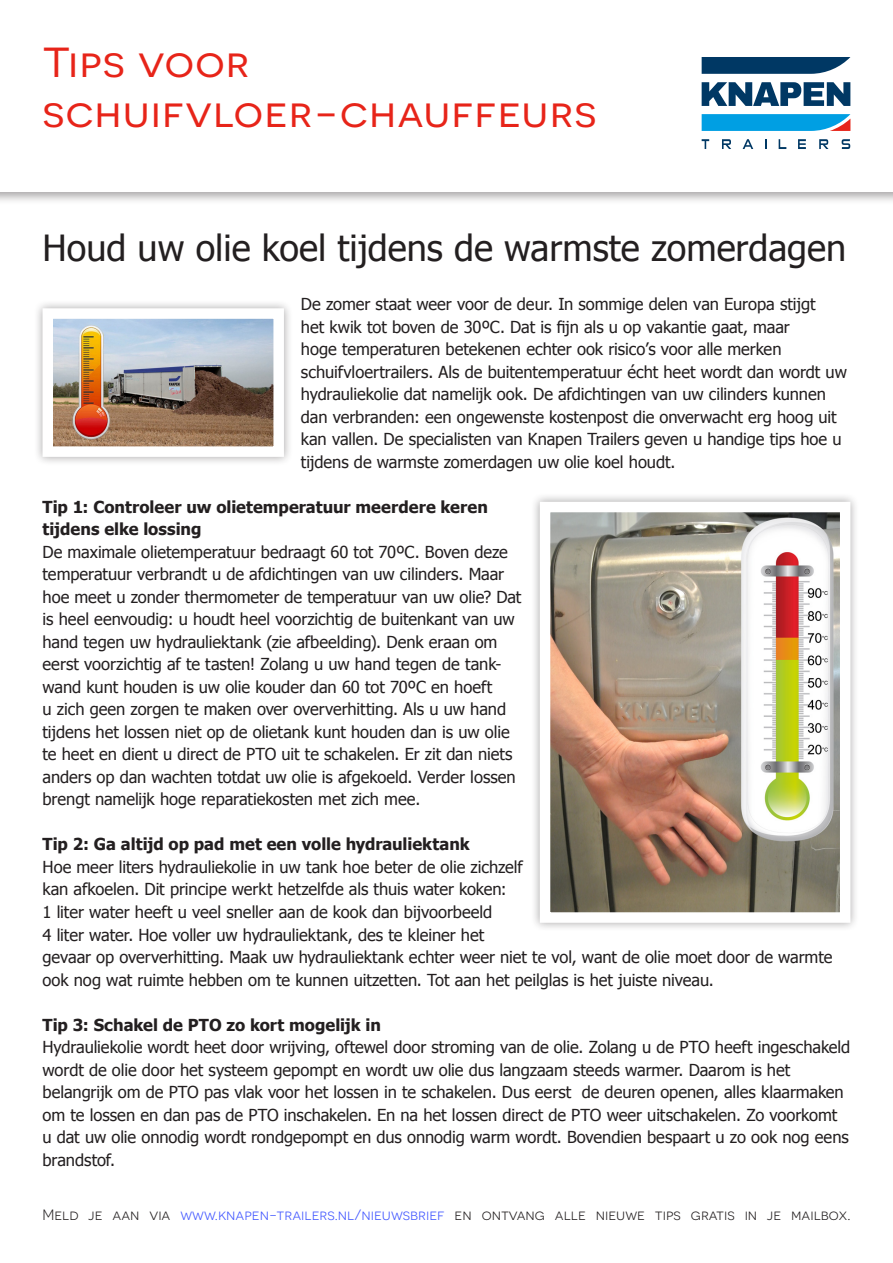
<style>
.page{position:relative;width:893px;height:1263px;background:#fff}
.page>*{position:absolute;margin:0;border:0;box-sizing:border-box;transform-origin:0 0}
.t1{font:42px/50.4px "Novecentosanswide";letter-spacing:.025em;color:#e72419;scale:1.05 1}
.t2{font:36px "Tahoma";color:#231f20}
.t3{font:16.5px/22.5px "Tahoma";letter-spacing:-.005em;color:#231f20}
.t4{font:700 16.5px/22.5px "Tahoma";color:#231f20}
.t5{font:15px "Novecentosanswide";color:#231f20}
.s1{color:#4055ff}
</style>
<div class="page">
<div style="left:531px;top:493px;width:329px;height:439px;background:#f8f7f8"></div>
<img style="left:535px;top:497px;width:319px;height:430px">
<div style="left:34px;top:299px;width:259px;height:167px;background:#f9f9f9"></div>
<img style="left:38px;top:304px;width:251px;height:158px">
<div style="left:0;top:0;width:893px;height:205px;background:#231f20;opacity:.4"></div>
<div style="left:0;top:0;width:893px;height:191px;background:#fff"></div>
<svg style="left:702px;top:57px;width:148px;height:17px;background:#174a72"></svg>
<svg style="left:702px;top:114px;width:148px;height:17px;background:#169edc"></svg>
<svg style="left:702px;top:82px;width:148px;height:24px"></svg>
<svg style="left:702px;top:139px;width:7px;height:10px"></svg>
<svg style="left:743px;top:139px;width:10px;height:10px"></svg>
<svg style="left:779px;top:139px;width:7px;height:10px"></svg>
<svg style="left:798px;top:139px;width:8px;height:10px"></svg>
<svg style="left:819px;top:139px;width:9px;height:10px"></svg>
<svg style="left:842px;top:139px;width:8px;height:10px"></svg>
<svg style="left:722px;top:139px;width:9px;height:10px"></svg>
<h1 class="t1" style="left:43px;top:37px;width:529px">Tips voor schuifvloer-chauffeurs</h1>
<p class="t2" style="left:43px;top:224px;width:805px">Houd uw olie koel tijdens de warmste zomerdagen</p>
<p class="t3" style="left:301px;top:292px;width:547px">De zomer staat weer voor de deur. In sommige delen van Europa stijgt<br>het kwik tot boven de 30ºC. Dat is fijn als u op vakantie gaat, maar<br>hoge temperaturen betekenen echter ook risico’s voor alle merken schuifvloertrailers. Als de buitentemperatuur écht heet wordt dan wordt uw hydrauliekolie dat namelijk ook. De afdichtingen van uw cilinders kunnen dan verbranden: een ongewenste kostenpost die onverwacht erg hoog uit kan vallen. De specialisten van Knapen Trailers geven u handige tips hoe u tijdens de warmste zomerdagen uw olie koel houdt.</p>
<p class="t4" style="left:43px;top:495px;width:447px">Tip 1: Controleer uw olietemperatuur meerdere keren tijdens elke lossing</p>
<p class="t3" style="left:43px;top:540px;width:480px">De maximale olietemperatuur bedraagt 60 tot 70ºC. Boven deze temperatuur verbrandt u de afdichtingen van uw cilinders. Maar hoe meet u zonder thermometer de temperatuur van uw olie? Dat is heel eenvoudig: u houdt heel voorzichtig de buitenkant van uw hand tegen uw hydrauliektank (zie afbeelding). Denk eraan om eerst voorzichtig af te tasten! Zolang u uw hand tegen de tank&shy;wand kunt houden is uw olie kouder dan 60 tot 70ºC en hoeft<br>u zich geen zorgen te maken over oververhitting. Als u uw hand tijdens het lossen niet op de olietank kunt houden dan is uw olie te heet en dient u direct de PTO uit te schakelen. Er zit dan niets anders op dan wachten totdat uw olie is afgekoeld. Verder lossen brengt namelijk hoge reparatiekosten met zich mee.</p>
<p class="t4" style="left:43px;top:832px;width:429px">Tip 2: Ga altijd op pad met een volle hydrauliektank</p>
<p class="t3" style="left:43px;top:855px;width:791px">Hoe meer liters hydrauliekolie in uw tank hoe beter de olie zichzelf<br>kan afkoelen. Dit principe werkt hetzelfde als thuis water koken:<br>1 liter water heeft u veel sneller aan de kook dan bijvoorbeeld<br>4 liter water. Hoe voller uw hydrauliektank, des te kleiner het<br>gevaar op oververhitting. Maak uw hydrauliektank echter weer niet te vol, want de olie moet door de warmte ook nog wat ruimte hebben om te kunnen uitzetten. Tot aan het peilglas is het juiste niveau.</p>
<p class="t4" style="left:43px;top:1012px;width:340px">Tip 3: Schakel de PTO zo kort mogelijk in</p>
<p class="t3" style="left:43px;top:1035px;width:809px">Hydrauliekolie wordt heet door wrijving, oftewel door stroming van de olie. Zolang u de PTO heeft ingeschakeld wordt de olie door het systeem gepompt en wordt uw olie dus langzaam steeds warmer. Daarom is het belangrijk om de PTO pas vlak voor het lossen in te schakelen. Dus eerst de deuren openen, alles klaarmaken om te lossen en dan pas de PTO inschakelen. En na het lossen direct de PTO weer uitschakelen. Zo voorkomt u dat uw olie onnodig wordt rondgepompt en dus onnodig warm wordt. Bovendien bespaart u zo ook nog eens brandstof.</p>
<p class="t5" style="left:43px;top:1206px;width:809px">Meld je aan via <span class="s1">www.knapen-trailers.nl/nieuwsbrief</span> en ontvang alle nieuwe tips gratis in je mailbox.</p>
</div>
